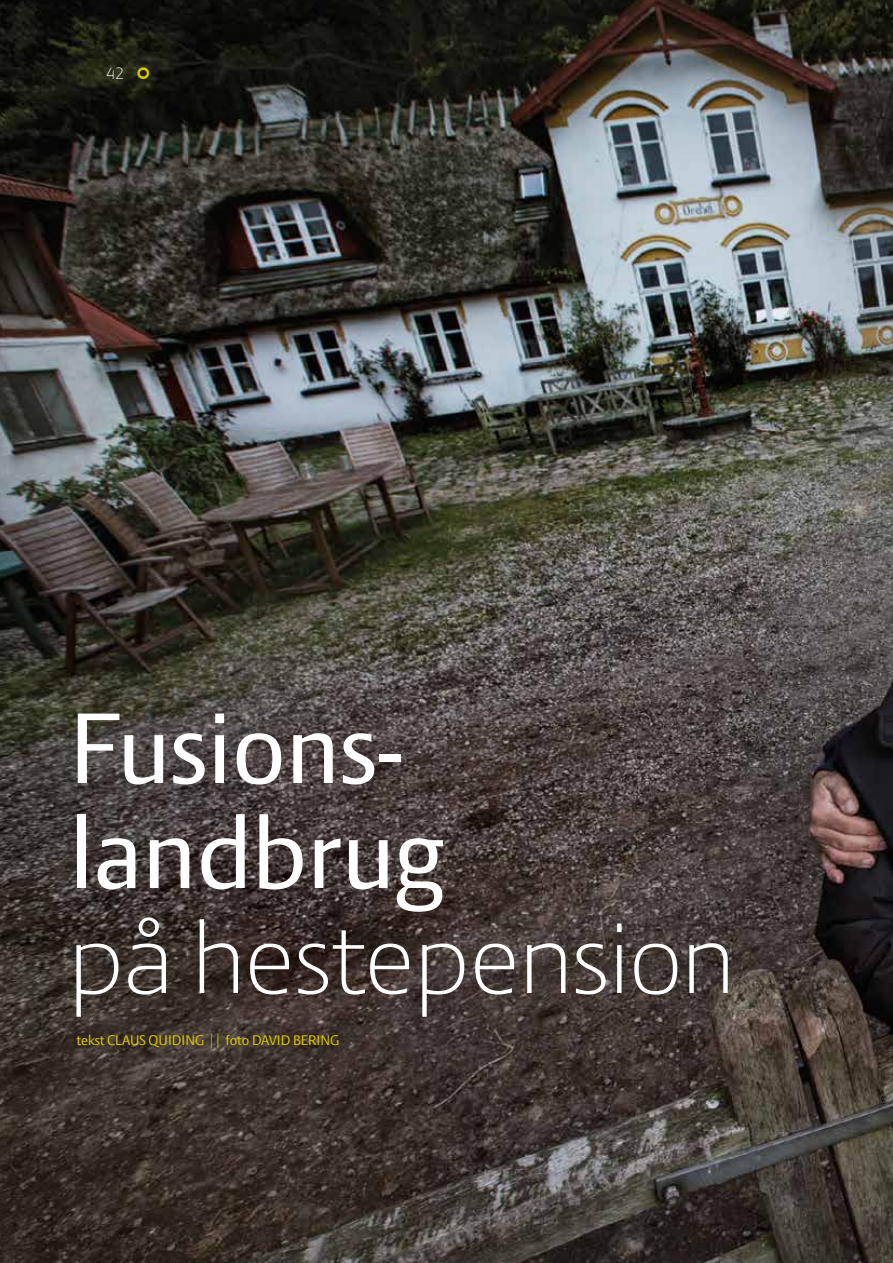
<style>
.page{position:relative;width:893px;height:1263px;background:#fff}
.page>*{position:absolute;margin:0;border:0;box-sizing:border-box;transform-origin:0 0}
.t1{font:108px/105px "LF Press Sans";color:#fff}
.t2{font:300 108px "LF Press Sans";color:#fff}
.t3{font:300 18px "LF Press Sans";color:#fff}
.t4{font:15px "LF Press Sans";color:#ddc700}
</style>
<div class="page">
<img style="left:0;top:0;width:893px;height:1263px">
<svg style="left:137px;top:68px;width:12px;height:11px"></svg>
<p class="t3" style="left:106px;top:63px;width:19px">42</p>
<h1 class="t1" style="left:69px;top:694px;width:375px">Fusions&shy;landbrug</h1>
<h1 class="t2" style="left:69px;top:896px;width:667px">på hestepension</h1>
<p class="t4" style="left:77px;top:1031px;width:264px">tekst CLAUS QUIDING | | foto DAVID BERING</p>
</div>
